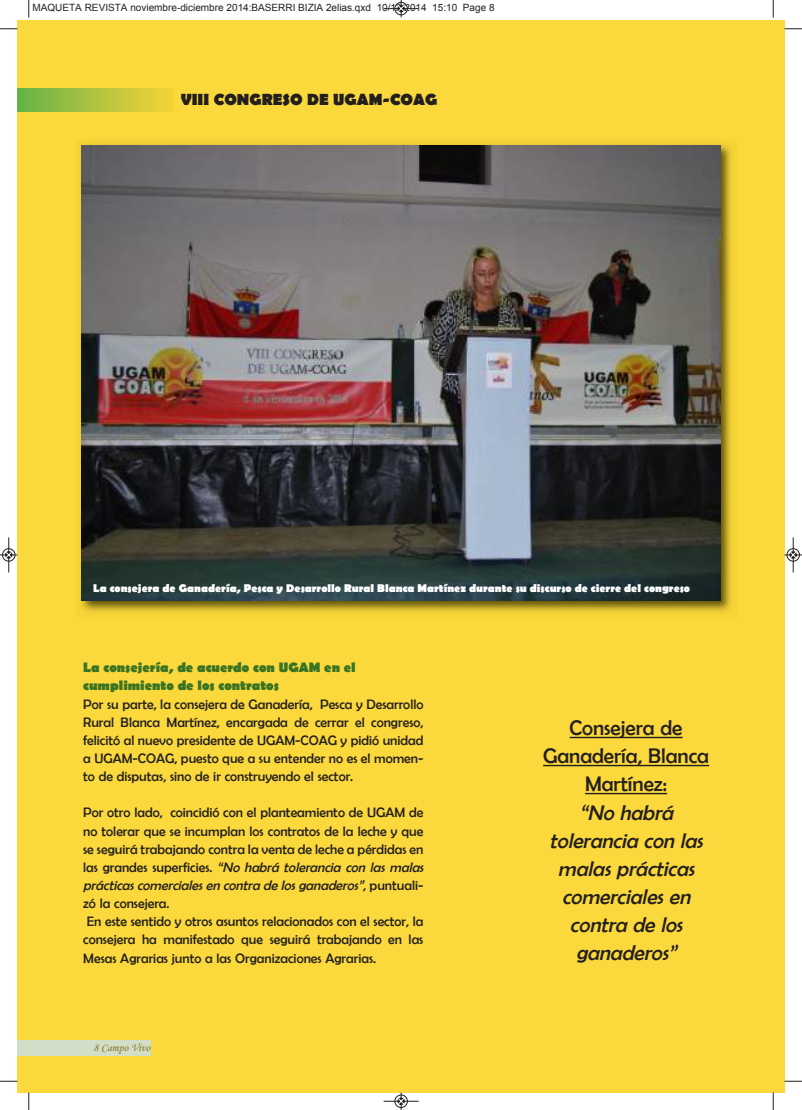
<style>
.page{position:relative;width:802px;height:1110px;background:#fff}
.page>*{position:absolute;margin:0;border:0;box-sizing:border-box;transform-origin:0 0}
.t1{font:italic 21.25px/28px "Berlin Sans FB";color:#241f1f;text-align:center}
.t2{font:21.25px/28px "Berlin Sans FB";color:#241f1f;text-align:center}
.t3{font:700 16.25px "Berlin Sans FB";color:#241f1f}
.t4{font:13.75px/18.1px "Berlin Sans FB";color:#241f1f;text-align:justify}
.t5{font:700 13.75px/18.1px "Berlin Sans FB";color:#3a7322}
.t6{font:700 11.25px "Berlin Sans FB";color:#fff}
.t7{font:11.25px "Monotype Corsiva";color:#847321}
.t8{font:10px "Arial";color:#241f1f}
.s1{font-style:italic}
</style>
<div class="page">
<div style="left:18px;top:21px;width:766px;height:1071px;background:#fbd93c"></div>
<div style="left:18px;top:1040px;width:132px;height:16px;background:#d3dec8"></div>
<img style="left:18px;top:88px;width:150px;height:23px">
<img style="left:80px;top:143px;width:652px;height:470px">
<img style="left:82px;top:145px;width:638px;height:455px">
<hr style="left:569px;top:737px;width:113px;height:1px;background:#241f1f">
<hr style="left:543px;top:765px;width:166px;height:1px;background:#241f1f">
<hr style="left:585px;top:793px;width:82px;height:1px;background:#241f1f">
<svg style="left:28px;top:0;width:2px;height:18px"></svg>
<svg style="left:0;top:28px;width:18px;height:2px"></svg>
<svg style="left:772px;top:0;width:2px;height:18px"></svg>
<svg style="left:784px;top:28px;width:18px;height:2px"></svg>
<svg style="left:28px;top:1092px;width:2px;height:18px"></svg>
<svg style="left:0;top:1081px;width:18px;height:1px"></svg>
<svg style="left:772px;top:1092px;width:2px;height:18px"></svg>
<svg style="left:784px;top:1081px;width:18px;height:1px"></svg>
<div style="left:394px;top:2px;width:14px;height:13px;border:1px solid #fff;border-radius:50%"></div>
<hr style="left:383px;top:8px;width:35px;height:1px;background:#241f1f">
<div style="left:395px;top:2px;width:12px;height:13px;border:1px solid #241f1f;border-radius:50%"></div>
<svg style="left:398px;top:0;width:6px;height:17px"></svg>
<div style="left:394px;top:1094px;width:14px;height:14px;border:1px solid #fff;border-radius:50%"></div>
<hr style="left:383px;top:1101px;width:35px;height:1px;background:#241f1f">
<div style="left:395px;top:1095px;width:12px;height:13px;border:1px solid #241f1f;border-radius:50%"></div>
<svg style="left:398px;top:1092px;width:6px;height:18px"></svg>
<div style="left:2px;top:548px;width:13px;height:14px;border:1px solid #fff;border-radius:50%"></div>
<hr style="left:9px;top:537px;width:1px;height:35px;background:#241f1f">
<div style="left:2px;top:548px;width:13px;height:13px;border:1px solid #241f1f;border-radius:50%"></div>
<svg style="left:0;top:552px;width:18px;height:6px"></svg>
<div style="left:786px;top:548px;width:13px;height:14px;border:1px solid #fff;border-radius:50%"></div>
<hr style="left:793px;top:537px;width:1px;height:35px;background:#241f1f">
<div style="left:786px;top:548px;width:13px;height:13px;border:1px solid #241f1f;border-radius:50%"></div>
<svg style="left:784px;top:552px;width:18px;height:6px"></svg>
<p class="t8" style="left:32px;top:2px;width:463px">MAQUETA REVISTA noviembre-diciembre 2014:BASERRI BIZIA 2elias.qxd 10/12/2014 15:10 Page 8</p>
<p class="t3" style="left:181px;top:90px;width:258px">VIII CONGRESO DE UGAM-COAG</p>
<p class="t6" style="left:93px;top:581px;width:598px">La consejera de Ganadería, Pesca y Desarrollo Rural Blanca Martínez durante su discurso de cierre del congreso</p>
<p class="t5" style="left:83px;top:659px;width:274px">La consejería, de acuerdo con UGAM en el cumplimiento de los contratos</p>
<p class="t4" style="left:83px;top:695px;width:342px">Por su parte, la consejera de Ganadería, Pesca y Desarrollo Rural Blanca Martínez, encargada de cerrar el congreso, felicitó al nuevo presidente de UGAM-COAG y pidió unidad a UGAM-COAG, puesto que a su entender no es el momen&shy;to de disputas, sino de ir construyendo el sector.</p>
<p class="t4" style="left:83px;top:804px;width:345px;text-align:left">Por otro lado, coincidió con el planteamiento de UGAM de no tolerar que se incumplan los contratos de la leche y que se seguirá trabajando contra la venta de leche a pérdidas en las grandes superficies. <span class="s1">“No habrá tolerancia con las malas prácticas comerciales en contra de los ganaderos”</span>, p u n t u a l i - zó la consejera.<br>En este sentido y otros asuntos relacionados con el sector, la consejera ha manifestado que seguirá trabajando en las Mesas Agrarias junto a las Organizaciones Agrarias.</p>
<p class="t7" style="left:94px;top:1042px;width:58px">8 Campo Vivo</p>
<h1 class="t2" style="left:543px;top:714px;width:167px">Consejera de<br>Ganadería, Blanca<br>Martínez:</h1>
<h1 class="t1" style="left:549px;top:798px;width:159px">“No habrá tolerancia con las malas prácticas comerciales en contra de los ganaderos”</h1>
</div>
